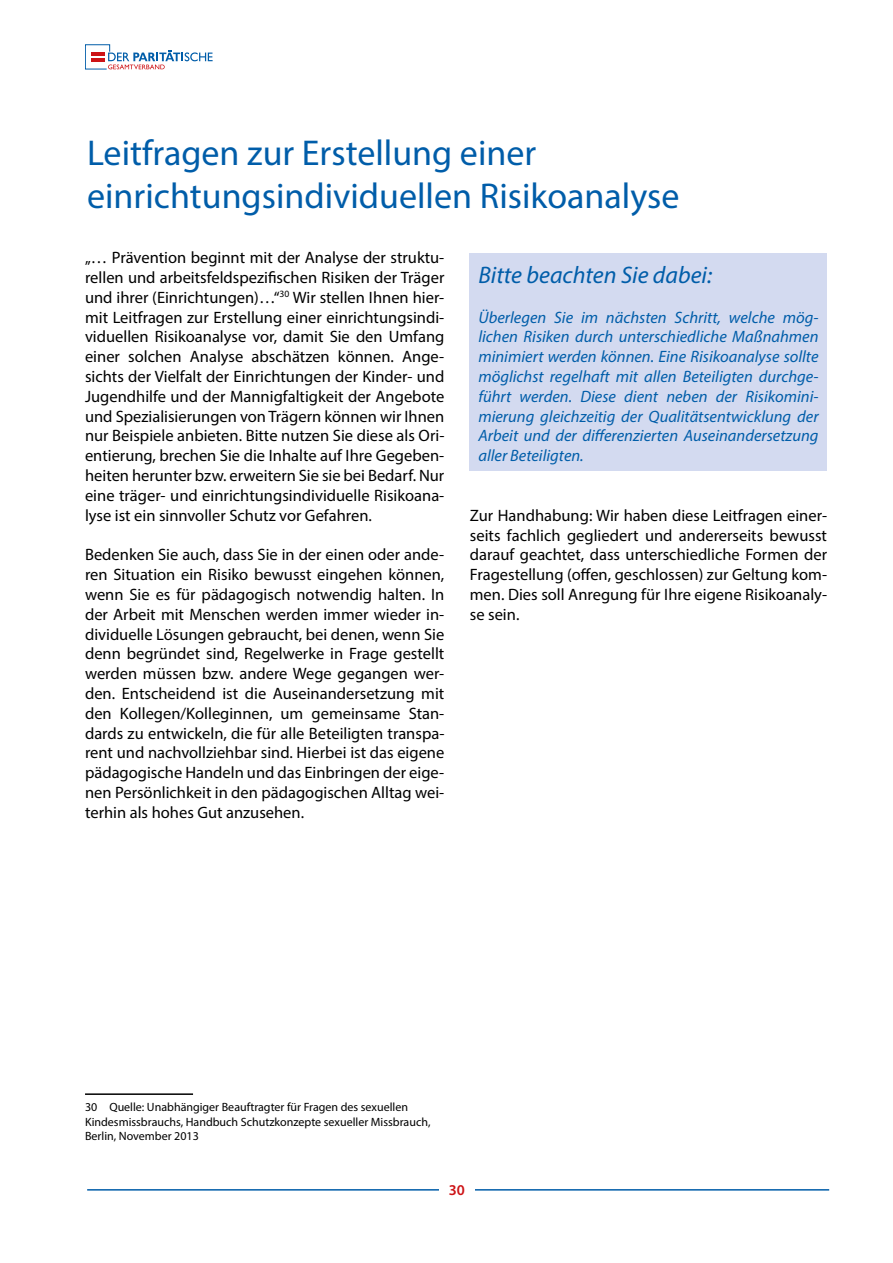
<style>
.page{position:relative;width:893px;height:1263px;background:#fff}
.page>*{position:absolute;margin:0;border:0;box-sizing:border-box;transform-origin:0 0}
.t1{font:36px/43.2px "Myriad Pro";color:#005da9}
.t2{font:italic 24px "Myriad Pro";color:#005da9}
.t3{font:16.5px/19.8px "Myriad Pro";color:#000;text-align:justify}
.t4{font:italic 16.5px/19.8px "Myriad Pro";color:#005da9;text-align:justify}
.t5{font:600 15px "Myriad Pro";color:#cd1316}
.t6{font:12px/14.4px "Myriad Pro";color:#000}
</style>
<div class="page">
<hr style="left:87px;top:1189px;width:742px;height:1px;background:#005da9">
<div style="left:439px;top:1184px;width:36px;height:26px;background:#fff"></div>
<svg style="left:85px;top:44px;width:128px;height:25px"></svg>
<hr style="left:85px;top:1093px;width:108px;height:2px;background:#000">
<div style="left:470px;top:253px;width:357px;height:218px;background:#d3daf0"></div>
<h1 class="t1" style="left:87px;top:131px;width:594px">Leitfragen zur Erstellung einer einrichtungsindividuellen Risikoanalyse</h1>
<p class="t3" style="left:85px;top:248px;width:361px">„… Prävention beginnt mit der Analyse der struktu&shy;rellen und arbeitsfeldspezifischen Risiken der Träger und ihrer (Einrichtungen)…“<sup>30</sup> Wir stellen Ihnen hier&shy;mit Leitfragen zur Erstellung einer einrichtungsindi&shy;viduellen Risikoanalyse vor, damit Sie den Umfang einer solchen Analyse abschätzen können. Ange&shy;sichts der Vielfalt der Einrichtungen der Kinder- und Jugendhilfe und der Mannigfaltigkeit der Angebote und Spezialisierungen von Trägern können wir Ihnen nur Beispiele anbieten. Bitte nutzen Sie diese als Ori&shy;entierung, brechen Sie die Inhalte auf Ihre Gegeben&shy;heiten herunter bzw. erweitern Sie sie bei Bedarf. Nur eine träger- und einrichtungsindividuelle Risikoana&shy;lyse ist ein sinnvoller Schutz vor Gefahren.</p>
<p class="t3" style="left:85px;top:545px;width:361px">Bedenken Sie auch, dass Sie in der einen oder ande&shy;ren Situation ein Risiko bewusst eingehen können, wenn Sie es für pädagogisch notwendig halten. In der Arbeit mit Menschen werden immer wieder in&shy;dividuelle Lösungen gebraucht, bei denen, wenn Sie denn begründet sind, Regelwerke in Frage gestellt werden müssen bzw. andere Wege gegangen wer&shy;den. Entscheidend ist die Auseinandersetzung mit den Kollegen/Kolleginnen, um gemeinsame Stan&shy;dards zu entwickeln, die für alle Beteiligten transpa&shy;rent und nachvollziehbar sind. Hierbei ist das eigene pädagogische Handeln und das Einbringen der eige&shy;nen Persönlichkeit in den pädagogischen Alltag wei&shy;terhin als hohes Gut anzusehen.</p>
<h2 class="t2" style="left:478px;top:260px;width:235px">Bitte beachten Sie dabei:</h2>
<p class="t4" style="left:478px;top:307px;width:342px">Überlegen Sie im nächsten Schritt, welche mög&shy;lichen Risiken durch unterschiedliche Maßnahmen minimiert werden können. Eine Risikoanalyse sollte möglichst regelhaft mit allen Beteiligten durchge&shy;führt werden. Diese dient neben der Risikomini&shy;mierung gleichzeitig der Qualitätsentwicklung der Arbeit und der differenzierten Auseinandersetzung aller Beteiligten.</p>
<p class="t3" style="left:470px;top:505px;width:359px">Zur Handhabung: Wir haben diese Leitfragen einer&shy;seits fachlich gegliedert und andererseits bewusst darauf geachtet, dass unterschiedliche Formen der Fragestellung (offen, geschlossen) zur Geltung kom&shy;men. Dies soll Anregung für Ihre eigene Risikoanaly&shy;se sein.</p>
<p class="t6" style="left:85px;top:1100px;width:347px">30 Quelle: Unabhängiger Beauftragter für Fragen des sexuellen<br>Kindesmissbrauchs, Handbuch Schutzkonzepte sexueller Missbrauch,<br>Berlin, November 2013</p>
<p class="t5" style="left:449px;top:1181px;width:18px">30</p>
</div>
